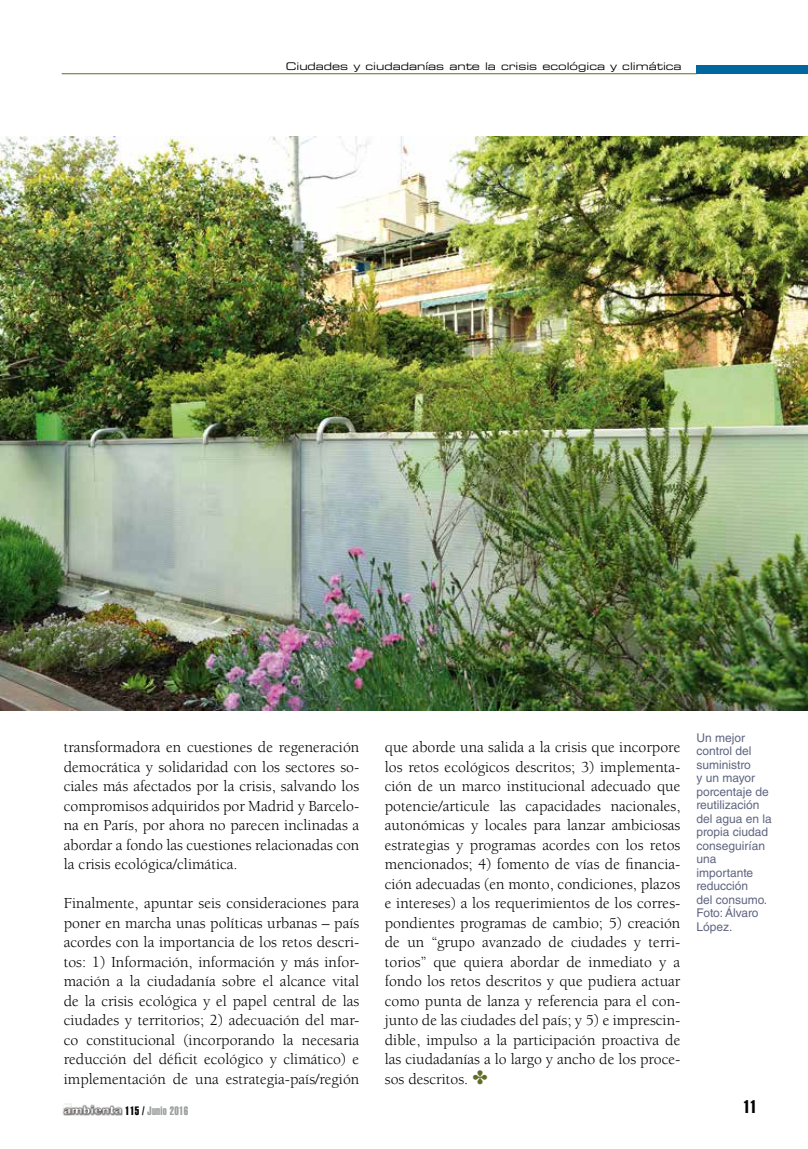
<style>
.page{position:relative;width:808px;height:1149px;background:#fff}
.page>*{position:absolute;margin:0;border:0;box-sizing:border-box;transform-origin:0 0}
.t1{font:18px "Helvetica LT Std Extra Comp";color:#000}
.t2{font:15.75px/19.5px "Berkeley Std";color:#000;text-align:justify}
.t3{font:12px/13.5px "Helvetica LT Std";color:#5f6581}
.t4{font:12px "Helvetica LT Std Extra Comp";letter-spacing:.025em;color:#9c9e9f}
.t5{font:10.5px "Eurostile LT Std Ex 2";color:#000}
.s1{color:#5f6d27}
.s2{color:#000}
</style>
<div class="page">
<div style="left:696px;top:65px;width:112px;height:9px;background:#00689e"></div>
<hr style="left:62px;top:73px;width:635px;height:1px;background:#5f6d27">
<img style="left:62px;top:1103px;width:61px;height:13px">
<img style="left:0;top:136px;width:808px;height:574px">
<p class="t5" style="left:286px;top:59px;width:397px">Ciudades y ciudadanías ante la crisis ecológica y climática</p>
<p class="t2" style="left:64px;top:737px;width:297px">transformadora en cuestiones de regeneración democrática y solidaridad con los sectores so&shy;ciales más afectados por la crisis, salvando los compromisos adquiridos por Madrid y Barcelo&shy;na en París, por ahora no parecen inclinadas a abordar a fondo las cuestiones relacionadas con la crisis ecológica/climática.</p>
<p class="t2" style="left:64px;top:893px;width:297px">Finalmente, apuntar seis consideraciones para poner en marcha unas políticas urbanas – país acordes con la importancia de los retos descri&shy;tos: 1) Información, información y más infor&shy;mación a la ciudadanía sobre el alcance vital de la crisis ecológica y el papel central de las ciudades y territorios; 2) adecuación del mar&shy;co constitucional (incorporando la necesaria reducción del déficit ecológico y climático) e implementación de una estrategia-país/región</p>
<p class="t2" style="left:385px;top:737px;width:297px">que aborde una salida a la crisis que incorpore los retos ecológicos descritos; 3) implementa&shy;ción de un marco institucional adecuado que potencie/articule las capacidades nacionales, autonómicas y locales para lanzar ambiciosas estrategias y programas acordes con los retos mencionados; 4) fomento de vías de financia&shy;ción adecuadas (en monto, condiciones, plazos e intereses) a los requerimientos de los corres&shy;pondientes programas de cambio; 5) creación de un “grupo avanzado de ciudades y terri&shy;torios” que quiera abordar de inmediato y a fondo los retos descritos y que pudiera actuar como punta de lanza y referencia para el con&shy;junto de las ciudades del país; y 5) e imprescin&shy;dible, impulso a la participación proactiva de las ciudadanías a lo largo y ancho de los proce&shy;sos descritos. <span class="s1">✤</span></p>
<p class="t3" style="left:696px;top:730px;width:77px">Un mejor control del suministro<br>y un mayor porcentaje de reutilización del agua en la propia ciudad conseguirían una importante reducción<br>del consumo.<br>Foto: Álvaro<br>López.</p>
<p class="t4" style="left:125px;top:1103px;width:65px"><span class="s2">115 /</span> Junio 2016</p>
<p class="t1" style="left:744px;top:1095px;width:15px">11</p>
</div>
